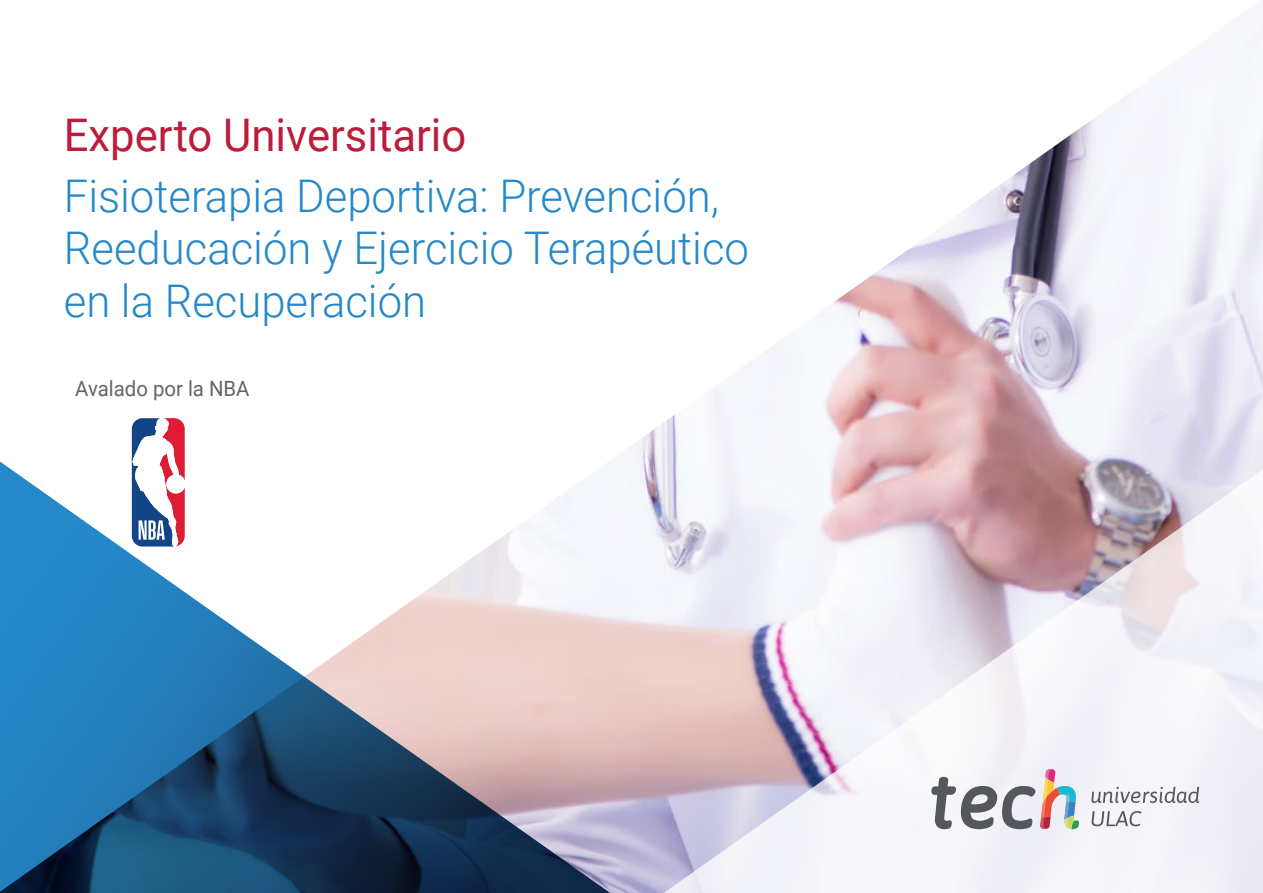
<style>
.page{position:relative;width:1263px;height:893px;background:#fff}
.page>*{position:absolute;margin:0;border:0;box-sizing:border-box;transform-origin:0 0}
.t1{font:300 45px/52.5px "Roboto";color:#2488c9}
.t2{font:45px "Roboto";color:#ba1e3c}
.t3{font:21px "Roboto";color:#61646a}
</style>
<div class="page">
<img style="left:131px;top:7px;width:1132px;height:447px">
<svg style="left:0;top:446px;width:640px;height:447px"></svg>
<svg style="left:634px;top:454px;width:629px;height:439px;fill:#f0f0f6"></svg>
<svg style="left:132px;top:418px;width:53px;height:129px"></svg>
<svg style="left:931px;top:769px;width:148px;height:60px"></svg>
<svg style="left:1091px;top:787px;width:108px;height:16px"></svg>
<svg style="left:1091px;top:811px;width:50px;height:15px"></svg>
<p class="t2" style="left:64px;top:103px;width:404px">Experto Universitario</p>
<p class="t1" style="left:64px;top:168px;width:687px">Fisioterapia Deportiva: Prevención,<br>Reeducación y Ejercicio Terapéutico en la Recuperación</p>
<p class="t3" style="left:75px;top:374px;width:176px">Avalado por la NBA</p>
</div>
